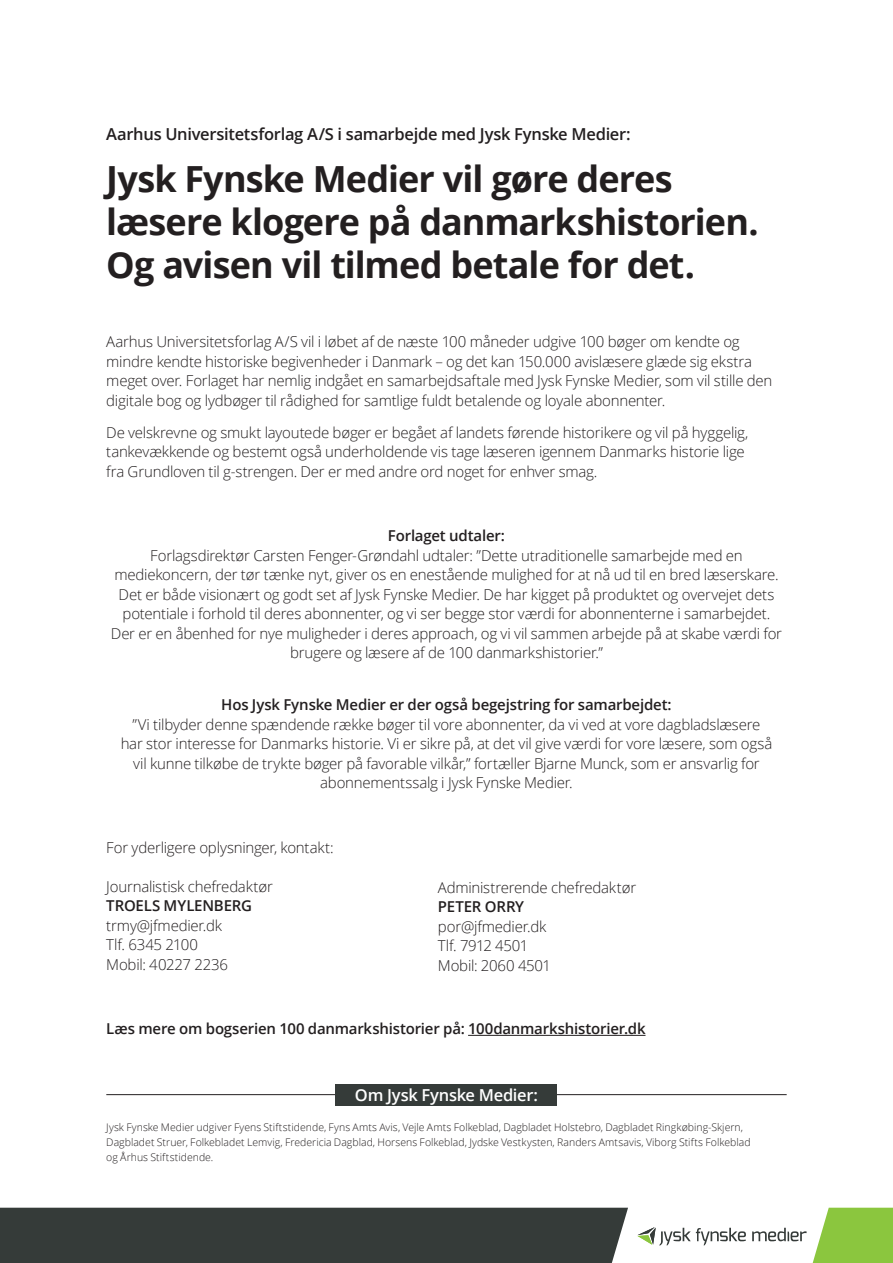
<style>
.page{position:relative;width:893px;height:1263px;background:#fff}
.page>*{position:absolute;margin:0;border:0;box-sizing:border-box;transform-origin:0 0}
.t1{font:700 36px/43.2px "Open Sans";letter-spacing:-.025em;color:#231f20}
.t2{font:600 16.5px "Open Sans";letter-spacing:-.015em;color:#231f20}
.t3{font:600 16.5px "Open Sans";letter-spacing:-.015em;color:#fff}
.t4{font:300 15px/19.5px "Open Sans";letter-spacing:-.015em;color:#231f20}
.t5{font:600 15px "Open Sans";letter-spacing:-.01em;color:#231f20}
.t6{font:300 10.5px/15px "Open Sans";color:#231f20}
</style>
<div class="page">
<div style="left:0;top:1208px;width:628px;height:55px;background:#353b39"></div>
<svg style="left:813px;top:1208px;width:80px;height:55px;background:#96cb50"></svg>
<hr style="left:106px;top:1094px;width:681px;height:1px;background:#231f20">
<svg style="left:637px;top:1227px;width:109px;height:18px"></svg>
<svg style="left:752px;top:1228px;width:55px;height:13px"></svg>
<hr style="left:468px;top:1035px;width:177px;height:1px;background:#231f20">
<div style="left:336px;top:1084px;width:221px;height:22px;background:#353b39"></div>
<p class="t2" style="left:106px;top:123px;width:526px">Aarhus Universitetsforlag A/S i samarbejde med Jysk Fynske Medier:</p>
<h1 class="t1" style="left:106px;top:156px;width:654px">Jysk Fynske Medier vil gøre deres læsere klogere på danmarkshistorien.<br>Og avisen vil tilmed betale for det.</h1>
<p class="t4" style="left:106px;top:331px;width:668px">Aarhus Universitetsforlag A/S vil i løbet af de næste 100 måneder udgive 100 bøger om kendte og mindre kendte historiske begivenheder i Danmark – og det kan 150.000 avislæsere glæde sig ekstra meget over. Forlaget har nemlig indgået en samarbejdsaftale med Jysk Fynske Medier, som vil stille den digitale bog og lydbøger til rådighed for samtlige fuldt betalende og loyale abonnenter.</p>
<p class="t4" style="left:106px;top:422px;width:644px">De velskrevne og smukt layoutede bøger er begået af landets førende historikere og vil på hyggelig, tankevækkende og bestemt også underholdende vis tage læseren igennem Danmarks historie lige fra Grundloven til g-strengen. Der er med andre ord noget for enhver smag.</p>
<p class="t5" style="left:388px;top:526px;width:119px">Forlaget udtaler:</p>
<p class="t4" style="left:111px;top:545px;width:673px;text-align:center">Forlagsdirektør Carsten Fenger-Grøndahl udtaler: ”Dette utraditionelle samarbejde med en mediekoncern, der tør tænke nyt, giver os en enestående mulighed for at nå ud til en bred læserskare.<br>Det er både visionært og godt set af Jysk Fynske Medier. De har kigget på produktet og overvejet dets potentiale i forhold til deres abonnenter, og vi ser begge stor værdi for abonnenterne i samarbejdet.<br>Der er en åbenhed for nye muligheder i deres approach, og vi vil sammen arbejde på at skabe værdi for brugere og læsere af de 100 danmarkshistorier.”</p>
<p class="t5" style="left:221px;top:694px;width:452px">Hos Jysk Fynske Medier er der også begejstring for samarbejdet:</p>
<p class="t4" style="left:121px;top:714px;width:653px;text-align:center">”Vi tilbyder denne spændende række bøger til vore abonnenter, da vi ved at vore dagbladslæsere har stor interesse for Danmarks historie. Vi er sikre på, at det vil give værdi for vore læsere, som også vil kunne tilkøbe de trykte bøger på favorable vilkår,” fortæller Bjarne Munck, som er ansvarlig for abonnementssalg i Jysk Fynske Medier.</p>
<p class="t4" style="left:106px;top:837px;width:229px">For yderligere oplysninger, kontakt:</p>
<p class="t4" style="left:106px;top:876px;width:168px">Journalistisk chefredaktør</p>
<p class="t5" style="left:106px;top:895px;width:147px">TROELS MYLENBERG</p>
<p class="t4" style="left:106px;top:915px;width:123px">trmy@jfmedier.dk<br>Tlf. 6345 2100<br>Mobil: 40227 2236</p>
<p class="t4" style="left:438px;top:877px;width:200px">Administrerende chefredaktør</p>
<p class="t5" style="left:438px;top:896px;width:88px">PETER ORRY</p>
<p class="t4" style="left:438px;top:916px;width:115px">por@jfmedier.dk<br>Tlf. 7912 4501<br>Mobil: 2060 4501</p>
<p class="t5" style="left:106px;top:1018px;width:541px">Læs mere om bogserien 100 danmarkshistorier på: 100danmarkshistorier.dk</p>
<p class="t3" style="left:355px;top:1083px;width:185px">Om Jysk Fynske Medier:</p>
<p class="t6" style="left:106px;top:1119px;width:646px">Jysk Fynske Medier udgiver Fyens Stiftstidende, Fyns Amts Avis, Vejle Amts Folkeblad, Dagbladet Holstebro, Dagbladet Ringkøbing-Skjern,<br>Dagbladet Struer, Folkebladet Lemvig, Fredericia Dagblad, Horsens Folkeblad, Jydske Vestkysten, Randers Amtsavis, Viborg Stifts Folkeblad og Århus Stiftstidende.</p>
</div>
